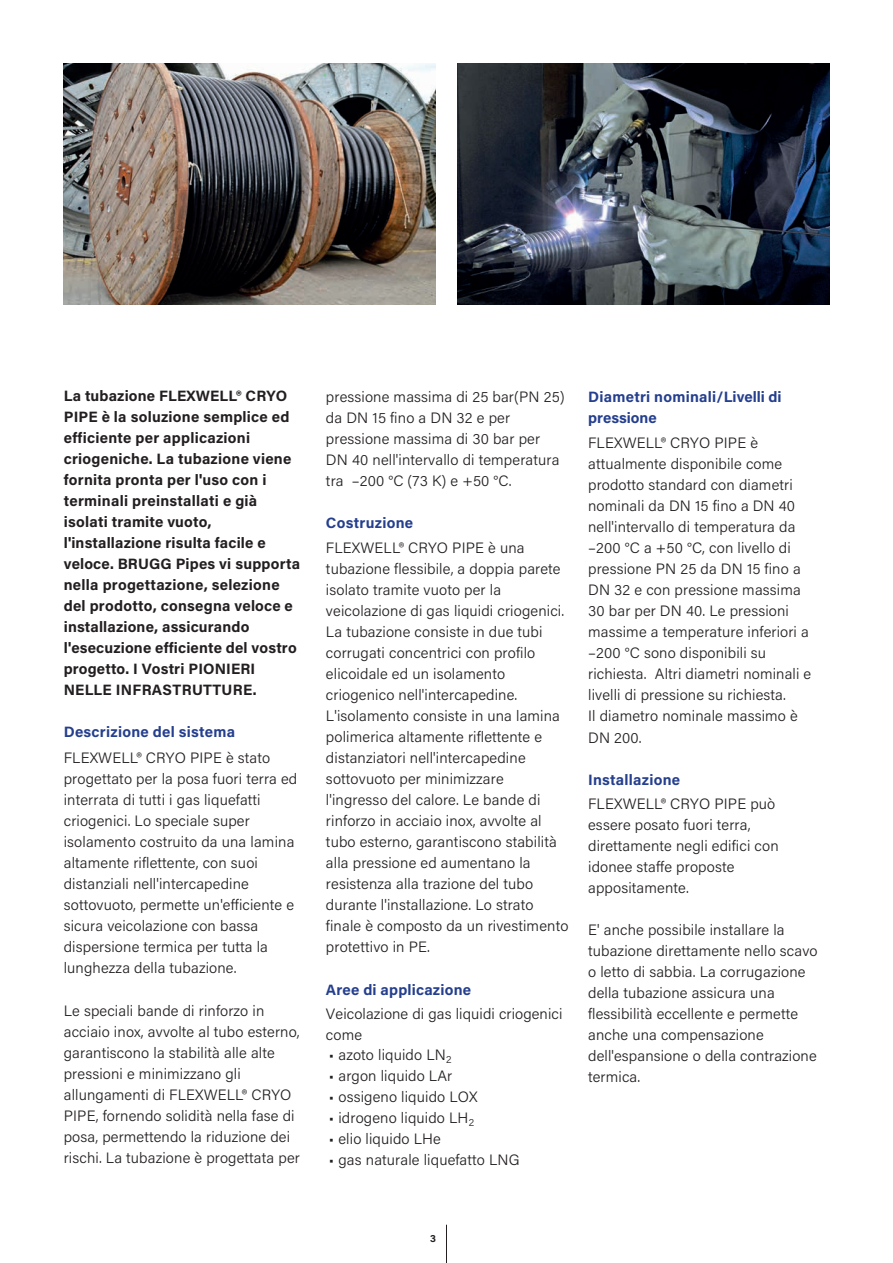
<style>
.page{position:relative;width:893px;height:1263px;background:#fff}
.page>*{position:absolute;margin:0;border:0;box-sizing:border-box;transform-origin:0 0}
.t1{font:300 15px/21px "Acumin Pro";letter-spacing:.01em;color:#231f20}
.t2{font:700 15px/21px "Acumin Pro";letter-spacing:.015em;color:#231f20}
.t3{font:700 15px/21px "Acumin Pro";letter-spacing:.015em;color:#253f8e}
.t4{font:700 10.5px "Acumin Pro";color:#231f20}
</style>
<div class="page">
<hr style="left:446px;top:1225px;width:1px;height:38px;background:#231f20">
<img style="left:457px;top:64px;width:372px;height:241px">
<img style="left:64px;top:64px;width:372px;height:241px">
<p class="t2" style="left:64px;top:385px;width:238px">La tubazione FLEXWELL® CRYO<br>PIPE è la soluzione semplice ed efficiente per applicazioni criogeniche. La tubazione viene fornita pronta per l'uso con i terminali preinstallati e già isolati tramite vuoto, l'installazione risulta facile e veloce. BRUGG Pipes vi supporta nella progettazione, selezione del prodotto, consegna veloce e installazione, assicurando l'esecuzione efficiente del vostro progetto. I Vostri PIONIERI<br>NELLE INFRASTRUTTURE.</p>
<p class="t3" style="left:64px;top:721px;width:173px">Descrizione del sistema</p>
<p class="t1" style="left:64px;top:746px;width:235px">FLEXWELL® CRYO PIPE è stato progettato per la posa fuori terra ed interrata di tutti i gas liquefatti criogenici. Lo speciale super isolamento costruito da una lamina altamente riflettente, con suoi distanziali nell'intercapedine sottovuoto, permette un'efficiente e sicura veicolazione con bassa dispersione termica per tutta la lunghezza della tubazione.</p>
<p class="t1" style="left:64px;top:999px;width:238px">Le speciali bande di rinforzo in acciaio inox, avvolte al tubo esterno, garantiscono la stabilità alle alte pressioni e minimizzano gli allungamenti di FLEXWELL® CRYO PIPE, fornendo solidità nella fase di posa, permettendo la riduzione dei rischi. La tubazione è progettata per</p>
<p class="t1" style="left:326px;top:385px;width:240px">pressione massima di 25 bar(PN 25) da DN 15 fino a DN 32 e per pressione massima di 30 bar per<br>DN 40 nell'intervallo di temperatura tra –200 °C (73 K) e +50 °C.</p>
<p class="t3" style="left:326px;top:512px;width:89px">Costruzione</p>
<p class="t1" style="left:326px;top:536px;width:244px">FLEXWELL® CRYO PIPE è una tubazione flessibile, a doppia parete isolato tramite vuoto per la veicolazione di gas liquidi criogenici.<br>La tubazione consiste in due tubi corrugati concentrici con profilo elicoidale ed un isolamento criogenico nell'intercapedine.<br>L'isolamento consiste in una lamina polimerica altamente riflettente e distanziatori nell'intercapedine sottovuoto per minimizzare l'ingresso del calore. Le bande di rinforzo in acciaio inox, avvolte al tubo esterno, garantiscono stabilità alla pressione ed aumentano la resistenza alla trazione del tubo durante l'installazione. Lo strato finale è composto da un rivestimento protettivo in PE.</p>
<p class="t3" style="left:326px;top:978px;width:147px">Aree di applicazione</p>
<p class="t1" style="left:326px;top:1003px;width:238px">Veicolazione di gas liquidi criogenici come</p>
<p class="t1" style="left:329px;top:1044px;width:124px">• azoto liquido LN<sub>2</sub></p>
<p class="t1" style="left:329px;top:1065px;width:125px">• argon liquido LAr</p>
<p class="t1" style="left:329px;top:1086px;width:150px">• ossigeno liquido LOX</p>
<p class="t1" style="left:329px;top:1107px;width:147px">• idrogeno liquido LH<sub>2</sub></p>
<p class="t1" style="left:329px;top:1128px;width:114px">• elio liquido LHe</p>
<p class="t1" style="left:329px;top:1149px;width:192px">• gas naturale liquefatto LNG</p>
<p class="t3" style="left:588px;top:385px;width:195px">Diametri nominali/Livelli di pressione</p>
<p class="t1" style="left:588px;top:432px;width:225px">FLEXWELL® CRYO PIPE è attualmente disponibile come prodotto standard con diametri nominali da DN 15 fino a DN 40 nell'intervallo di temperatura da –200 °C a +50 °C, con livello di pressione PN 25 da DN 15 fino a<br>DN 32 e con pressione massima<br>30 bar per DN 40. Le pressioni massime a temperature inferiori a –200 °C sono disponibili su richiesta. Altri diametri nominali e livelli di pressione su richiesta.<br>Il diametro nominale massimo è<br>DN 200.</p>
<p class="t3" style="left:588px;top:768px;width:94px">Installazione</p>
<p class="t1" style="left:588px;top:793px;width:192px">FLEXWELL® CRYO PIPE può essere posato fuori terra, direttamente negli edifici con idonee staffe proposte appositamente.</p>
<p class="t1" style="left:588px;top:919px;width:231px">E' anche possibile installare la tubazione direttamente nello scavo o letto di sabbia. La corrugazione della tubazione assicura una flessibilità eccellente e permette anche una compensazione dell'espansione o della contrazione termica.</p>
<p class="t4" style="left:430px;top:1231px;width:7px">3</p>
</div>
